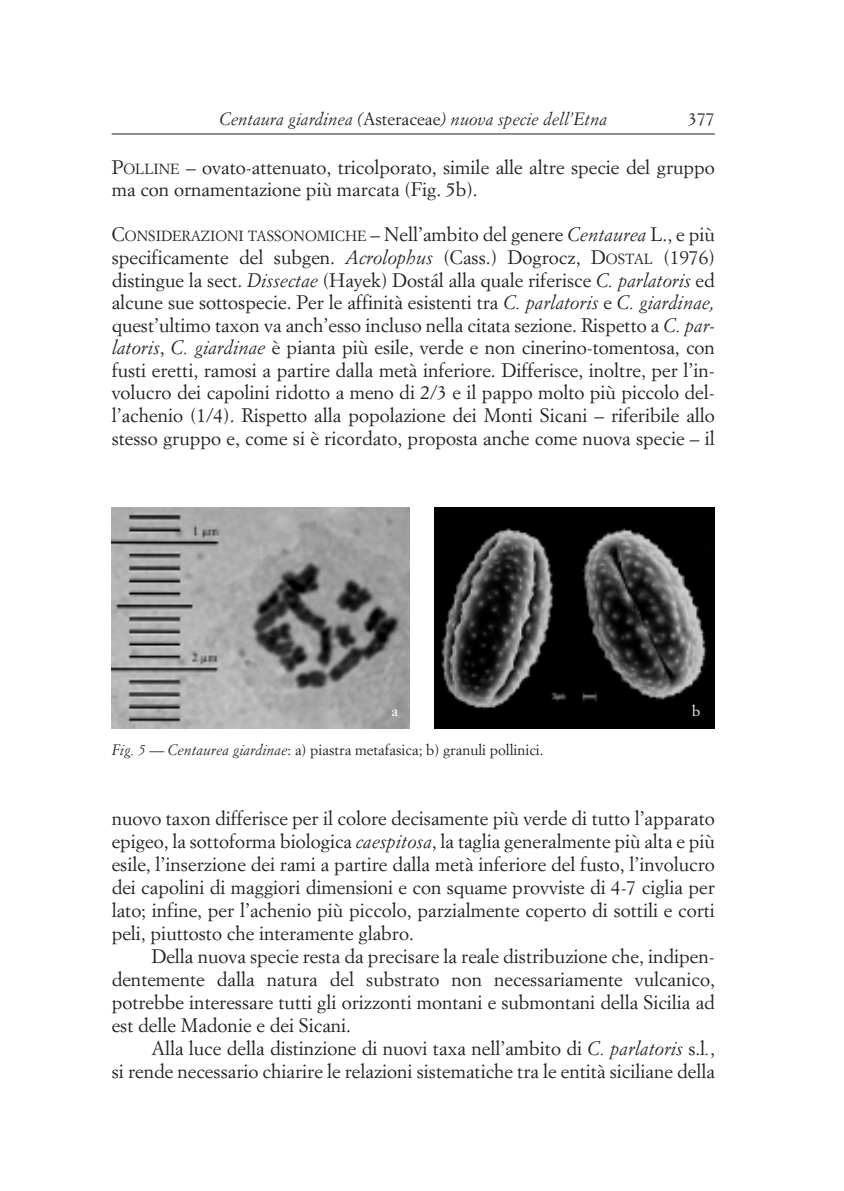
<style>
.page{position:relative;width:844px;height:1191px;background:#fff}
.page>*{position:absolute;margin:0;border:0;box-sizing:border-box;transform-origin:0 0}
.t1{font:19.25px/22.6px "Simoncini Garamond";color:#231f20;text-align:justify}
.t2{font:italic 17.5px "Simoncini Garamond";color:#231f20}
.t3{font:17.5px "Simoncini Garamond";color:#231f20}
.t4{font:14.88px "Simoncini Garamond";color:#231f20}
.t5{font:14.88px "Simoncini Garamond";color:#fff}
.s1{font-style:normal}
.s2{font-size:14.35px}
.s3{font-style:italic}
</style>
<div class="page">
<hr style="left:112px;top:134px;width:602px;height:1px;background:#231f20">
<img style="left:112px;top:507px;width:297px;height:221px">
<img style="left:434px;top:507px;width:280px;height:221px">
<p class="t2" style="left:219px;top:112px;width:389px">Centaura giardinea (<span class="s1">Asteraceae</span>) nuova specie dell’Etna</p>
<p class="t3" style="left:688px;top:112px;width:28px">377</p>
<p class="t1" style="left:112px;top:157px;width:604px">P<span class="s2">OLLINE</span> – ovato-attenuato, tricolporato, simile alle altre specie del gruppo ma con ornamentazione più marcata (Fig. 5b).</p>
<p class="t1" style="left:112px;top:225px;width:604px">C<span class="s2">ONSIDERAZIONI TASSONOMICHE</span> – Nell’ambito del genere <span class="s3">Centaurea</span> L., e più specificamente del subgen. <span class="s3">Acrolophus</span> (Cass.) Dogrocz, D<span class="s2">OSTAL</span> (1976) distingue la sect. <span class="s3">Dissectae</span> (Hayek) Dostál alla quale riferisce <span class="s3">C. parlatoris</span> ed alcune sue sottospecie. Per le affinità esistenti tra <span class="s3">C. parlatoris</span> e <span class="s3">C. giardinae, </span>quest’ultimo taxon va anch’esso incluso nella citata sezione. Rispetto a <span class="s3">C. par&shy;latoris</span>, <span class="s3">C. giardinae</span> è pianta più esile, verde e non cinerino-tomentosa, con fusti eretti, ramosi a partire dalla metà inferiore. Differisce, inoltre, per l’in&shy;volucro dei capolini ridotto a meno di 2/3 e il pappo molto più piccolo del&shy;l’achenio (1/4). Rispetto alla popolazione dei Monti Sicani – riferibile allo stesso gruppo e, come si è ricordato, proposta anche come nuova specie – il</p>
<p class="t5" style="left:391px;top:704px;width:8px">a</p>
<p class="t5" style="left:691px;top:704px;width:10px">b</p>
<p class="t4" style="left:112px;top:743px;width:433px"><span class="s3">Fig. 5</span> — <span class="s3">Centaurea giardinae</span>: a) piastra metafasica; b) granuli pollinici.</p>
<p class="t1" style="left:112px;top:808px;width:604px">nuovo taxon differisce per il colore decisamente più verde di tutto l’apparato epigeo, la sottoforma biologica <span class="s3">caespitosa</span>, la taglia generalmente più alta e più esile, l’inserzione dei rami a partire dalla metà inferiore del fusto, l’involucro dei capolini di maggiori dimensioni e con squame provviste di 4-7 ciglia per lato; infine, per l’achenio più piccolo, parzialmente coperto di sottili e corti peli, piuttosto che interamente glabro.</p>
<p class="t1" style="left:112px;top:946px;width:604px;text-indent:40px">Della nuova specie resta da precisare la reale distribuzione che, indipen&shy;dentemente dalla natura del substrato non necessariamente vulcanico, potrebbe interessare tutti gli orizzonti montani e submontani della Sicilia ad est delle Madonie e dei Sicani.</p>
<p class="t1" style="left:112px;top:1037px;width:604px;text-align:right">Alla luce della distinzione di nuovi taxa nell’ambito di <span class="s3">C. parlatoris</span> s.l<span class="s3">.</span>,<br>si rende necessario chiarire le relazioni sistematiche tra le entità siciliane della</p>
</div>
